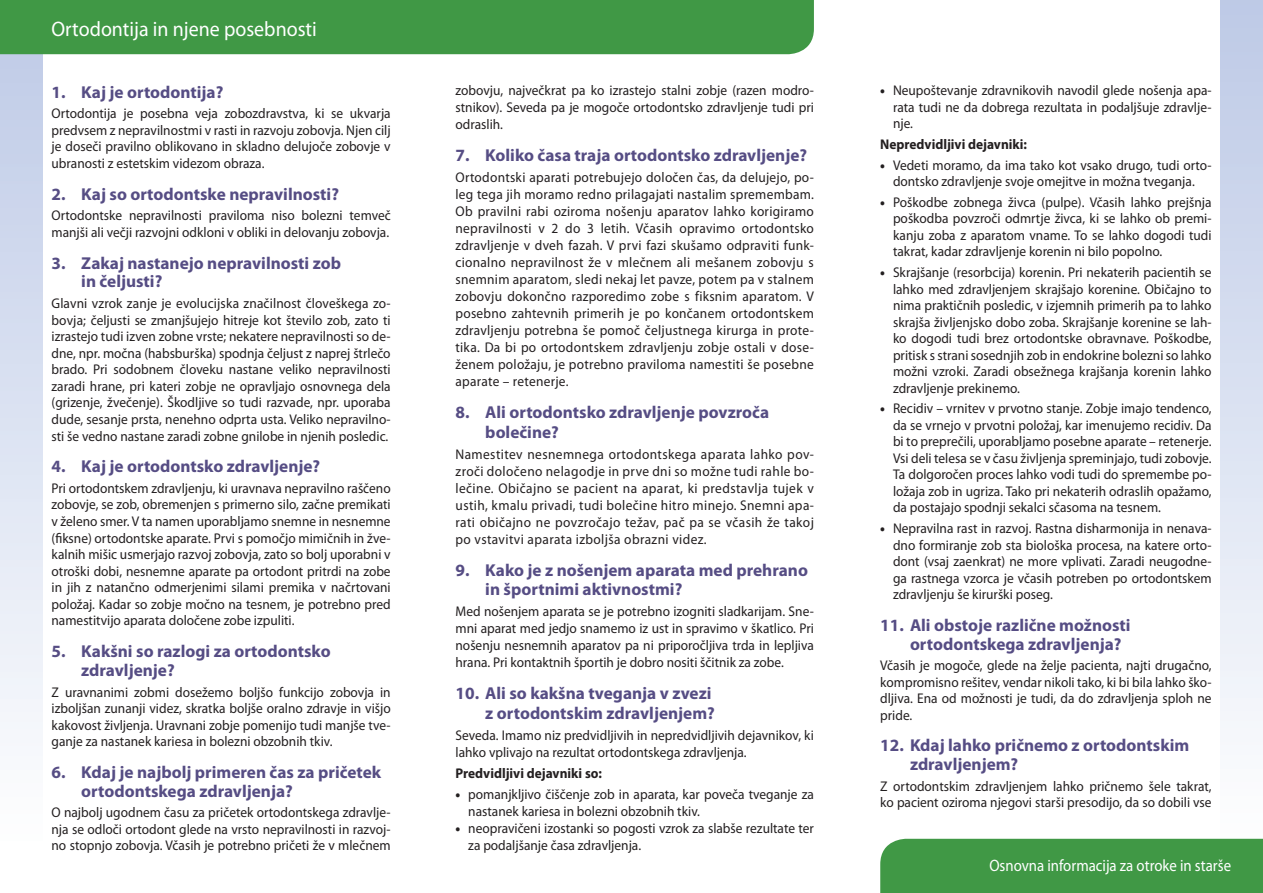
<style>
.page{position:relative;width:1263px;height:893px;background:#fff}
.page>*{position:absolute;margin:0;border:0;box-sizing:border-box;transform-origin:0 0}
.t1{font:21px "Myriad Pro";color:#fff;scale:.95 1}
.mednaslov{font:700 17.25px/18.8px "Myriad Pro";color:#564d84}
.t2{font:16.5px "Myriad Pro";color:#fff;scale:.9 1}
.glavni_tekst{font:14.1px/16.5px "Myriad Pro";color:#231f20;text-align:justify;scale:.95 1}
.glavni_tekst-2{font:700 14.1px "Myriad Pro";color:#231f20;scale:.95 1}
.s1{font-weight:900}
</style>
<div class="page">
<div style="left:0;top:0;width:43px;height:850px;background:linear-gradient(to bottom,#bcc8e6,#fefeff)"></div>
<div style="left:0;top:0;width:814px;height:54px;background:#409845"></div>
<div style="left:1220px;top:0;width:43px;height:849px;background:linear-gradient(to bottom,#bdc9e6,#fdfefe)"></div>
<div style="left:880px;top:839px;width:383px;height:54px;background:#409845"></div>
<p class="t1" style="left:52px;top:16px;width:281px">Ortodontija in njene posebnosti</p>
<p class="mednaslov" style="left:52px;top:82px;width:173px">1. Kaj je ortodontija?</p>
<p class="glavni_tekst" style="left:52px;top:105px;width:358px">Ortodontija je posebna veja zobozdravstva, ki se ukvarja predvsem z nepravilnostmi v rasti in razvoju zobovja. Njen cilj je doseči pravilno oblikovano in skladno delujoče zobovje v ubranosti z estetskim videzom obraza.</p>
<p class="mednaslov" style="left:52px;top:184px;width:289px">2. Kaj so ortodontske nepravilnosti?</p>
<p class="glavni_tekst" style="left:52px;top:207px;width:358px">Ortodontske nepravilnosti praviloma niso bolezni temveč manjši ali večji razvojni odkloni v obliki in delovanju zobovja.</p>
<p class="mednaslov" style="left:81px;top:253px;width:261px;text-indent:-30px">3. Zakaj nastanejo nepravilnosti zob in čeljusti?</p>
<p class="glavni_tekst" style="left:52px;top:295px;width:358px">Glavni vzrok zanje je evolucijska značilnost človeškega zo&shy;bovja; čeljusti se zmanjšujejo hitreje kot število zob, zato ti izrastejo tudi izven zobne vrste; nekatere nepravilnosti so de&shy;dne, npr. močna (habsburška) spodnja čeljust z naprej štrlečo brado. Pri sodobnem človeku nastane veliko nepravilnosti zaradi hrane, pri kateri zobje ne opravljajo osnovnega dela (grizenje, žvečenje). Škodljive so tudi razvade, npr. uporaba dude, sesanje prsta, nenehno odprta usta. Veliko nepravilno&shy;sti še vedno nastane zaradi zobne gnilobe in njenih posledic.</p>
<p class="mednaslov" style="left:52px;top:456px;width:270px">4. Kaj je ortodontsko zdravljenje?</p>
<p class="glavni_tekst" style="left:52px;top:480px;width:358px">Pri ortodontskem zdravljenju, ki uravnava nepravilno raščeno zobovje, se zob, obremenjen s primerno silo, začne premikati v želeno smer. V ta namen uporabljamo snemne in nesnemne (fiksne) ortodontske aparate. Prvi s pomočjo mimičnih in žve&shy;kalnih mišic usmerjajo razvoj zobovja, zato so bolj uporabni v otroški dobi, nesnemne aparate pa ortodont pritrdi na zobe in jih z natančno odmerjenimi silami premika v načrtovani položaj. Kadar so zobje močno na tesnem, je potrebno pred namestitvijo aparata določene zobe izpuliti.</p>
<p class="mednaslov" style="left:81px;top:641px;width:251px;text-indent:-30px">5. Kakšni so razlogi za ortodontsko zdravljenje?</p>
<p class="glavni_tekst" style="left:52px;top:683px;width:358px">Z uravnanimi zobmi dosežemo boljšo funkcijo zobovja in izboljšan zunanji videz, skratka boljše oralno zdravje in višjo kakovost življenja. Uravnani zobje pomenijo tudi manjše tve&shy;ganje za nastanek kariesa in bolezni obzobnih tkiv.</p>
<p class="mednaslov" style="left:81px;top:762px;width:301px;text-indent:-30px">6. Kdaj je najbolj primeren čas za pričetek ortodontskega zdravljenja?</p>
<p class="glavni_tekst" style="left:52px;top:804px;width:358px">O najbolj ugodnem času za pričetek ortodontskega zdravlje&shy;nja se odloči ortodont glede na vrsto nepravilnosti in razvoj&shy;no stopnjo zobovja. Včasih je potrebno pričeti že v mlečnem</p>
<p class="glavni_tekst" style="left:455px;top:82px;width:379px;line-height:17px">zobovju, največkrat pa ko izrastejo stalni zobje (razen modro&shy;stnikov). Seveda pa je mogoče ortodontsko zdravljenje tudi pri odraslih.</p>
<p class="mednaslov" style="left:455px;top:145px;width:353px">7. Koliko časa traja ortodontsko zdravljenje?</p>
<p class="glavni_tekst" style="left:455px;top:169px;width:379px;line-height:17px">Ortodontski aparati potrebujejo določen čas, da delujejo, po&shy;leg tega jih moramo redno prilagajati nastalim spremembam.<br>Ob pravilni rabi oziroma nošenju aparatov lahko korigiramo nepravilnosti v 2 do 3 letih. Včasih opravimo ortodontsko zdravljenje v dveh fazah. V prvi fazi skušamo odpraviti funk&shy;cionalno nepravilnost že v mlečnem ali mešanem zobovju s snemnim aparatom, sledi nekaj let pavze, potem pa v stalnem zobovju dokončno razporedimo zobe s fiksnim aparatom. V posebno zahtevnih primerih je po končanem ortodontskem zdravljenju potrebna še pomoč čeljustnega kirurga in prote&shy;tika. Da bi po ortodontskem zdravljenju zobje ostali v dose&shy;ženem položaju, je potrebno praviloma namestiti še posebne aparate – retenerje.</p>
<p class="mednaslov" style="left:485px;top:402px;width:285px;line-height:19.2px;text-indent:-30px">8. Ali ortodontsko zdravljenje povzroča bolečine?</p>
<p class="glavni_tekst" style="left:455px;top:445px;width:379px;line-height:17px">Namestitev nesnemnega ortodontskega aparata lahko pov&shy;zroči določeno nelagodje in prve dni so možne tudi rahle bo&shy;lečine. Običajno se pacient na aparat, ki predstavlja tujek v ustih, kmalu privadi, tudi bolečine hitro minejo. Snemni apa&shy;rati običajno ne povzročajo težav, pač pa se včasih že takoj po vstavitvi aparata izboljša obrazni videz.</p>
<p class="mednaslov" style="left:485px;top:560px;width:324px;line-height:19.2px;text-indent:-30px">9. Kako je z nošenjem aparata med prehrano in športnimi aktivnostmi?</p>
<p class="glavni_tekst" style="left:455px;top:603px;width:379px;line-height:17px">Med nošenjem aparata se je potrebno izogniti sladkarijam. Sne&shy;mni aparat med jedjo snamemo iz ust in spravimo v škatlico. Pri nošenju nesnemnih aparatov pa ni priporočljiva trda in lepljiva hrana. Pri kontaktnih športih je dobro nositi ščitnik za zobe.</p>
<p class="mednaslov" style="left:455px;top:683px;width:261px;line-height:19.2px;text-align:right">10. Ali so kakšna tveganja v zvezi z ortodontskim zdravljenjem?</p>
<p class="glavni_tekst" style="left:455px;top:726px;width:379px;line-height:17px">Seveda. Imamo niz predvidljivih in nepredvidljivih dejavnikov, ki lahko vplivajo na rezultat ortodontskega zdravljenja.</p>
<p class="glavni_tekst-2" style="left:455px;top:764px;width:156px">Predvidljivi dejavniki so:</p>
<p class="glavni_tekst" style="left:468px;top:786px;width:365px;line-height:17px;text-indent:-13px"><span class="s1">•</span> pomanjkljivo čiščenje zob in aparata, kar poveča tveganje za nastanek kariesa in bolezni obzobnih tkiv.</p>
<p class="glavni_tekst" style="left:468px;top:820px;width:365px;line-height:17px;text-indent:-13px"><span class="s1">•</span> neopravičeni izostanki so pogosti vzrok za slabše rezultate ter za podaljšanje časa zdravljenja.</p>
<p class="glavni_tekst" style="left:893px;top:82px;width:337px;text-indent:-13px"><span class="s1">•</span> Neupoštevanje zdravnikovih navodil glede nošenja apa&shy;rata tudi ne da dobrega rezultata in podaljšuje zdravlje&shy;nje.</p>
<p class="glavni_tekst-2" style="left:880px;top:135px;width:156px">Nepredvidljivi dejavniki:</p>
<p class="glavni_tekst" style="left:880px;top:156px;width:350px;text-align:center"><span class="s1">•</span> Vedeti moramo, da ima tako kot vsako drugo, tudi orto&shy;dontsko zdravljenje svoje omejitve in možna tveganja.</p>
<p class="glavni_tekst" style="left:893px;top:194px;width:337px;text-indent:-13px"><span class="s1">•</span> Poškodbe zobnega živca (pulpe). Včasih lahko prejšnja poškodba povzroči odmrtje živca, ki se lahko ob premi&shy;kanju zoba z aparatom vname. To se lahko dogodi tudi takrat, kadar zdravljenje korenin ni bilo popolno.</p>
<p class="glavni_tekst" style="left:893px;top:264px;width:337px;text-indent:-13px"><span class="s1">•</span> Skrajšanje (resorbcija) korenin. Pri nekaterih pacientih se lahko med zdravljenjem skrajšajo korenine. Običajno to nima praktičnih posledic, v izjemnih primerih pa to lahko skrajša življenjsko dobo zoba. Skrajšanje korenine se lah&shy;ko dogodi tudi brez ortodontske obravnave. Poškodbe, pritisk s strani sosednjih zob in endokrine bolezni so lahko možni vzroki. Zaradi obsežnega krajšanja korenin lahko zdravljenje prekinemo.</p>
<p class="glavni_tekst" style="left:893px;top:400px;width:337px;text-indent:-13px"><span class="s1">•</span> Recidiv – vrnitev v prvotno stanje. Zobje imajo tendenco, da se vrnejo v prvotni položaj, kar imenujemo recidiv. Da bi to preprečili, uporabljamo posebne aparate – retenerje.<br>Vsi deli telesa se v času življenja spreminjajo, tudi zobovje.<br>Ta dolgoročen proces lahko vodi tudi do spremembe po&shy;ložaja zob in ugriza. Tako pri nekaterih odraslih opažamo, da postajajo spodnji sekalci sčasoma na tesnem.</p>
<p class="glavni_tekst" style="left:893px;top:520px;width:337px;text-indent:-13px"><span class="s1">•</span> Nepravilna rast in razvoj. Rastna disharmonija in nenava&shy;dno formiranje zob sta biološka procesa, na katere orto&shy;dont (vsaj zaenkrat) ne more vplivati. Zaradi neugodne&shy;ga rastnega vzorca je včasih potreben po ortodontskem zdravljenju še kirurški poseg.</p>
<p class="mednaslov" style="left:910px;top:615px;width:222px;text-indent:-30px">11. Ali obstoje različne možnosti ortodontskega zdravljenja?</p>
<p class="glavni_tekst" style="left:880px;top:657px;width:350px">Včasih je mogoče, glede na želje pacienta, najti drugačno, kompromisno rešitev, vendar nikoli tako, ki bi bila lahko ško&shy;dljiva. Ena od možnosti je tudi, da do zdravljenja sploh ne pride.</p>
<p class="mednaslov" style="left:910px;top:735px;width:281px;text-indent:-30px">12. Kdaj lahko pričnemo z ortodontskim zdravljenjem?</p>
<p class="glavni_tekst" style="left:880px;top:778px;width:350px">Z ortodontskim zdravljenjem lahko pričnemo šele takrat, ko pacient oziroma njegovi starši presodijo, da so dobili vse</p>
<p class="t2" style="left:989px;top:855px;width:270px">Osnovna informacija za otroke in starše</p>
</div>
